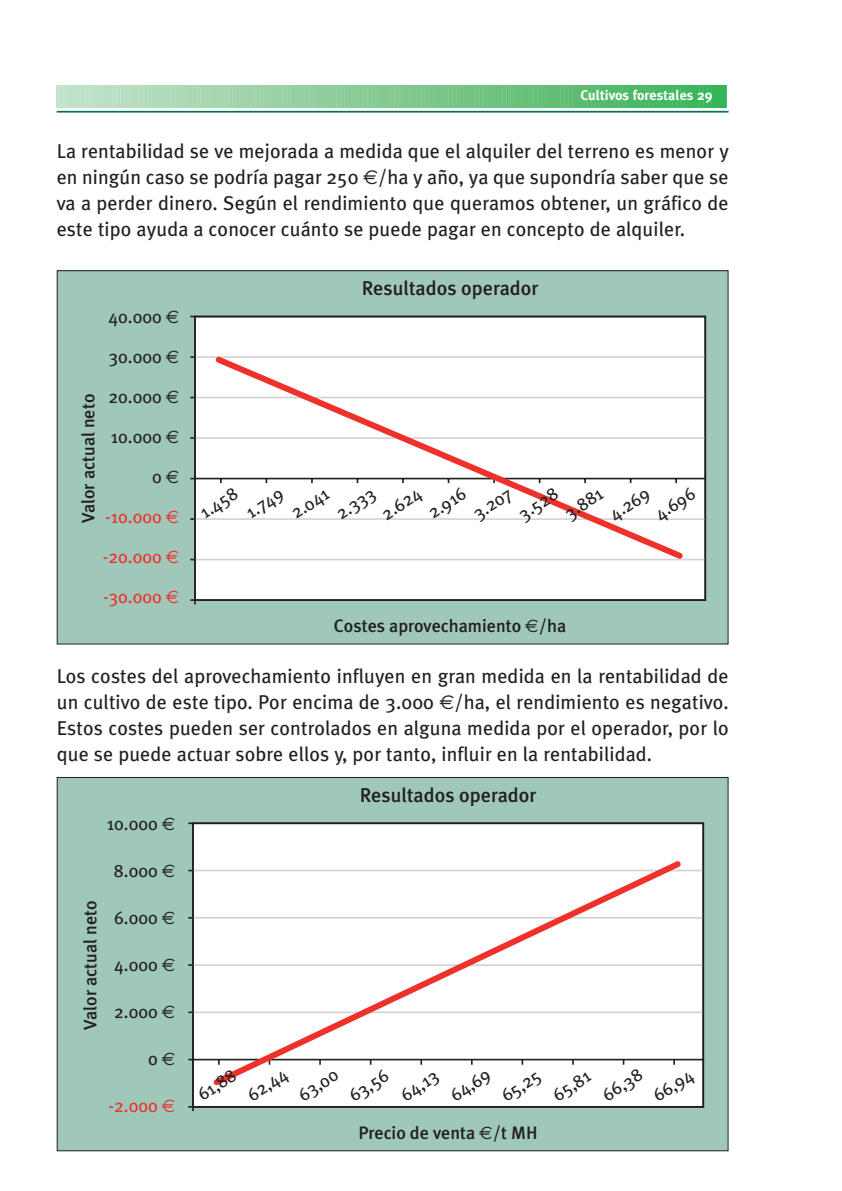
<style>
.page{position:relative;width:842px;height:1191px;background:#fff}
.page>*{position:absolute;margin:0;border:0;box-sizing:border-box;transform-origin:0 0}
.t1{font:20px/26px "Meta Plus";letter-spacing:.005em;color:#231f20;text-align:justify}
.t2{font:500 20px "Meta Plus";color:#231f20}
.t3{font:18px "Meta Plus";color:#231f20}
.t4{font:500 18px "Meta Plus";color:#231f20}
.t5{font:18px "Meta Plus";color:#ee312b}
.t6{font:700 14px "Meta Plus";letter-spacing:.005em;color:#fff}
.s1{font-family:"Euro Sans"}
.s2{font-family:"Euro Sans";font-weight:400}
</style>
<div class="page">
<svg style="left:57px;top:85px;width:668px;height:23px;background:#82ca92"></svg>
<hr style="left:57px;top:111px;width:672px;height:2px;background:#00754f">
<div style="left:57px;top:271px;width:671px;height:373px;background:#9fc8bb"></div>
<div style="left:195px;top:316px;width:510px;height:284px;background:#fff"></div>
<hr style="left:195px;top:518px;width:510px;height:2px;background:#d1d2d4">
<hr style="left:195px;top:437px;width:510px;height:2px;background:#d1d2d4">
<hr style="left:195px;top:356px;width:510px;height:2px;background:#d1d2d4">
<hr style="left:195px;top:397px;width:510px;height:1px;background:#d1d2d4">
<hr style="left:195px;top:559px;width:510px;height:1px;background:#d1d2d4">
<hr style="left:191px;top:478px;width:514px;height:1px;background:#231f20">
<svg style="left:211px;top:356px;width:477px;height:205px"></svg>
<div style="left:194px;top:316px;width:512px;height:285px;border:2px solid #231f20"></div>
<div style="left:57px;top:777px;width:671px;height:373px;background:#9fc8bb"></div>
<div style="left:188px;top:822px;width:516px;height:286px;background:#fff"></div>
<hr style="left:193px;top:1011px;width:510px;height:2px;background:#d1d2d4">
<hr style="left:193px;top:964px;width:510px;height:2px;background:#d1d2d4">
<hr style="left:193px;top:869px;width:510px;height:2px;background:#d1d2d4">
<hr style="left:193px;top:917px;width:510px;height:1px;background:#d1d2d4">
<svg style="left:209px;top:856px;width:477px;height:234px;background:#fbf6f6"></svg>
<div style="left:192px;top:822px;width:512px;height:285px;border:2px solid #231f20"></div>
<p class="t6" style="left:580px;top:87px;width:134px">Cultivos forestales 29</p>
<p class="t1" style="left:57px;top:138px;width:674px">La rentabilidad se ve mejorada a medida que el alquiler del terreno es menor y en ningún caso se podría pagar 250 <span class="s1">€</span>/ha y año, ya que supondría saber que se va a perder dinero. Según el rendimiento que queramos obtener, un gráfico de este tipo ayuda a conocer cuánto se puede pagar en concepto de alquiler.</p>
<p class="t3" style="left:109px;top:306px;width:72px">40.000 <span class="s1">€</span></p>
<p class="t3" style="left:109px;top:346px;width:72px">30.000 <span class="s1">€</span></p>
<p class="t4" style="left:78px;top:523px;width:130px;rotate:-90deg">Valor actual neto</p>
<p class="t3" style="left:109px;top:386px;width:72px">20.000 <span class="s1">€</span></p>
<p class="t3" style="left:111px;top:426px;width:70px">10.000 <span class="s1">€</span></p>
<p class="t3" style="left:152px;top:466px;width:29px">0 <span class="s1">€</span></p>
<p class="t5" style="left:105px;top:506px;width:75px">-10.000 <span class="s1">€</span></p>
<p class="t5" style="left:103px;top:546px;width:78px">-20.000 <span class="s1">€</span></p>
<p class="t5" style="left:103px;top:586px;width:78px">-30.000 <span class="s1">€</span></p>
<p class="t2" style="left:362px;top:277px;width:178px">Resultados operador</p>
<p class="t3" style="left:196px;top:505px;width:43px;rotate:-33deg">1.458</p>
<p class="t3" style="left:242px;top:505px;width:42px;rotate:-33deg">1.749</p>
<p class="t3" style="left:287px;top:505px;width:43px;rotate:-33deg">2.041</p>
<p class="t3" style="left:332px;top:506px;width:44px;rotate:-33deg">2.333</p>
<p class="t3" style="left:377px;top:506px;width:45px;rotate:-33deg">2.624</p>
<p class="t3" style="left:424px;top:505px;width:43px;rotate:-33deg">2.916</p>
<p class="t3" style="left:469px;top:506px;width:44px;rotate:-33deg">3.207</p>
<p class="t3" style="left:514px;top:506px;width:45px;rotate:-33deg">3.528</p>
<p class="t3" style="left:561px;top:505px;width:43px;rotate:-33deg">3.881</p>
<p class="t3" style="left:605px;top:506px;width:45px;rotate:-33deg">4.269</p>
<p class="t3" style="left:651px;top:507px;width:45px;rotate:-33deg">4.696</p>
<p class="t4" style="left:334px;top:615px;width:234px">Costes aprovechamiento <span class="s2">€</span>/ha</p>
<p class="t1" style="left:57px;top:663px;width:674px">Los costes del aprovechamiento influyen en gran medida en la rentabilidad de un cultivo de este tipo. Por encima de 3.000 <span class="s1">€</span>/ha, el rendimiento es negativo.<br>Estos costes pueden ser controlados en alguna medida por el operador, por lo que se puede actuar sobre ellos y, por tanto, influir en la rentabilidad.</p>
<p class="t2" style="left:360px;top:783px;width:178px">Resultados operador</p>
<p class="t3" style="left:107px;top:813px;width:70px">10.000 <span class="s1">€</span></p>
<p class="t3" style="left:114px;top:860px;width:63px">8.000 <span class="s1">€</span></p>
<p class="t4" style="left:80px;top:1029px;width:130px;rotate:-90deg">Valor actual neto</p>
<p class="t3" style="left:114px;top:907px;width:63px">6.000 <span class="s1">€</span></p>
<h5 class="t3" style="left:114px;top:954px;width:63px">4.000 <span class="s1">€</span></h5>
<p class="t3" style="left:114px;top:1001px;width:63px">2.000 <span class="s1">€</span></p>
<p class="t3" style="left:148px;top:1048px;width:29px">0 <span class="s1">€</span></p>
<p class="t5" style="left:109px;top:1095px;width:68px">-2.000 <span class="s1">€</span></p>
<p class="t3" style="left:194px;top:1087px;width:43px;rotate:-33deg">61,88</p>
<p class="t3" style="left:243px;top:1087px;width:45px;rotate:-33deg">62,44</p>
<p class="t3" style="left:294px;top:1087px;width:45px;rotate:-33deg">63,00</p>
<p class="t3" style="left:345px;top:1088px;width:45px;rotate:-33deg">63,56</p>
<p class="t3" style="left:397px;top:1087px;width:43px;rotate:-33deg">64,13</p>
<p class="t3" style="left:446px;top:1087px;width:45px;rotate:-33deg">64,69</p>
<p class="t3" style="left:497px;top:1088px;width:45px;rotate:-33deg">65,25</p>
<p class="t3" style="left:549px;top:1087px;width:43px;rotate:-33deg">65,81</p>
<p class="t3" style="left:598px;top:1087px;width:45px;rotate:-33deg">66,38</p>
<p class="t3" style="left:649px;top:1088px;width:45px;rotate:-33deg">66,94</p>
<p class="t4" style="left:358px;top:1122px;width:181px">Precio de venta <span class="s2">€</span>/t MH</p>
</div>
